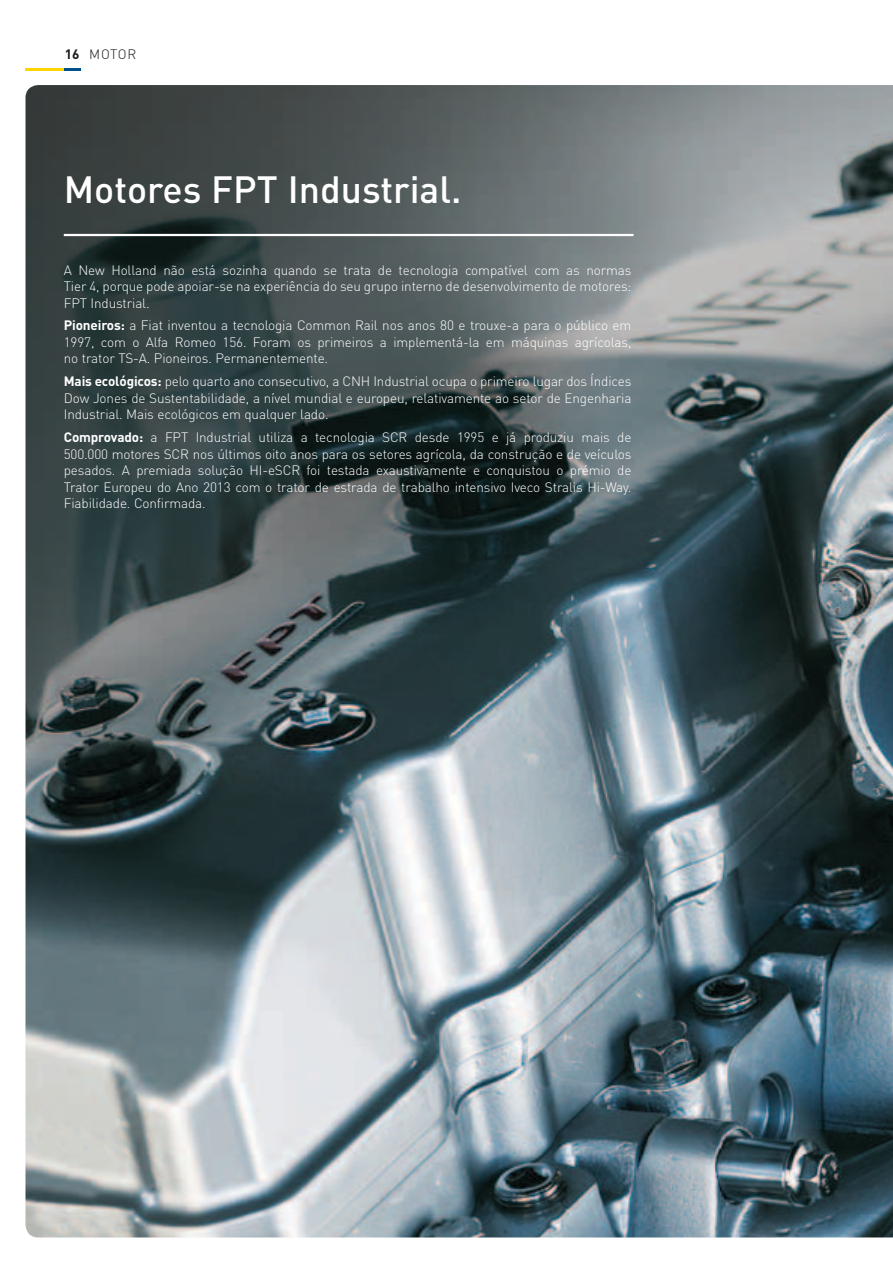
<style>
.page{position:relative;width:893px;height:1263px;background:#fff}
.page>*{position:absolute;margin:0;border:0;box-sizing:border-box;transform-origin:0 0}
.t1{font:500 37.5px "DIN";color:#fff}
.t2{font:300 13.5px/16.5px "DIN";letter-spacing:-.01em;color:#fff;text-align:justify}
.t3{font:300 13.5px "DIN";color:#1a181b}
.s1{font-weight:700}
</style>
<div class="page">
<svg style="left:26px;top:68px;width:55px;height:2px"></svg>
<img style="left:26px;top:85px;width:867px;height:1152px">
<hr style="left:64px;top:234px;width:570px;height:2px;background:#fff">
<p class="t3" style="left:65px;top:45px;width:35px"><span class="s1">16</span> moto</p>
<p class="t3" style="left:127px;top:45px;width:10px">r</p>
<h1 class="t1" style="left:64px;top:166px;width:399px">M otores FPT I ndustrial.</h1>
<p class="t2" style="left:64px;top:261px;width:569px">A New Holland não está sozinha quando se trata de tecnologia compatível com as normas Tier 4, porque pode apoiar-se na experiência do seu grupo interno de desenvolvimento de motores:<br>FPT I ndustrial.</p>
<p class="t2" style="left:64px;top:317px;width:569px"><span class="s1">Pioneiros:</span> a Fiat inventou a tecnologia Common Rail nos anos 80 e trouxe-a para o público em 1997, com o Alfa Romeo 156. Foram os primeiros a implementá-la em máquinas agrícolas, no trator TS-A. Pioneiros. Permanentemente.</p>
<p class="t2" style="left:64px;top:373px;width:569px"><span class="s1">Mais ecológicos:</span> pelo quarto ano consecutivo, a CNH I ndustrial ocupa o primeiro lugar dos Índices Dow Jones de Sustentabilidade, a nível mundial e europeu, relativamente ao setor de Engenharia I ndustrial. Mais ecológicos em qualquer lado.</p>
<p class="t2" style="left:64px;top:429px;width:569px"><span class="s1">Comprovado:</span> a FPT I ndustrial utiliza a tecnologia SCR desde 1995 e já produziu mais de 500.000 motores SCR nos últimos oito anos para os setores agrícola, da construção e de veículos pesados. A premiada solução HI -eSCR foi testada exaustivamente e conquistou o prémio de Trator Europeu do Ano 2013 com o trator de estrada de trabalho intensivo Iveco Stralis Hi-Way.<br>Fiabilidade. Confirmada.</p>
</div>
